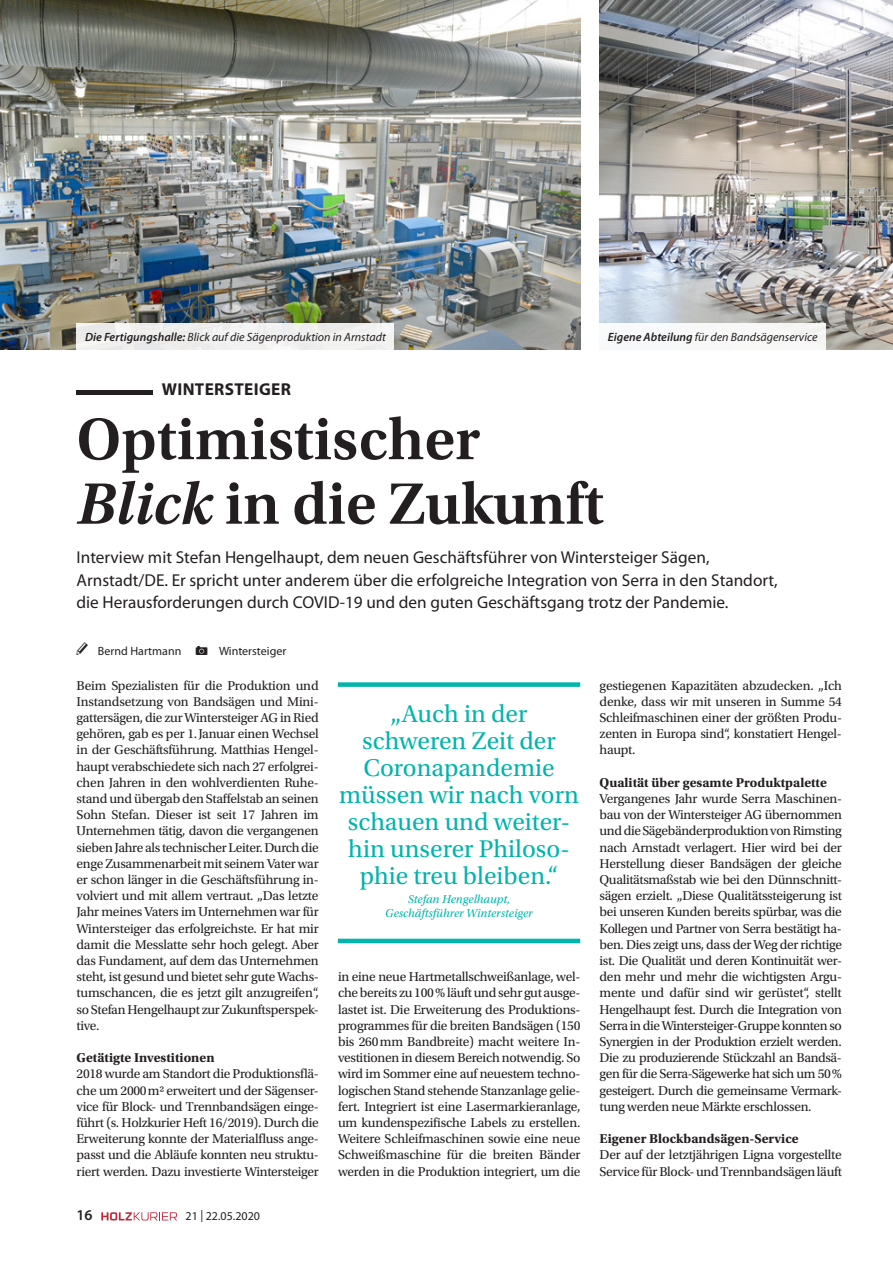
<style>
.page{position:relative;width:893px;height:1263px;background:#fff}
.page>*{position:absolute;margin:0;border:0;box-sizing:border-box;transform-origin:0 0}
.t1{font:600 61.5px/64.5px "Utopia Std";color:#231f20}
.t2{font:25.5px/27px "Utopia Std";color:#00b5ac;text-align:center}
.t3{font:17.25px/22.5px "Myriad Pro";color:#231f20}
.t4{font:700 17.25px "Myriad Pro";letter-spacing:.02em;color:#231f20}
.t5{font:600 15px "Myriad Pro";color:#231f20}
.t6{font:13.5px/16.2px "Utopia Std";letter-spacing:-.02em;color:#231f20;text-align:justify}
.t7{font:700 13.5px "Utopia Std";color:#231f20}
.t8{font:italic 12px "Myriad Pro";color:#231f20}
.t9{font:italic 12px/14.4px "Utopia Std";color:#00b5ac;text-align:center}
.t10{font:12px "Myriad Pro";color:#231f20}
.s1{font-weight:600}
.s2{font-style:italic}
</style>
<div class="page">
<div style="left:338px;top:682px;width:242px;height:5px;background:#00b5ac"></div>
<hr style="left:338px;top:939px;width:242px;height:4px;background:#00b5ac">
<img style="left:0;top:0;width:580px;height:349px">
<img style="left:599px;top:0;width:294px;height:349px">
<div style="left:77px;top:324px;width:317px;height:26px;background:#f0f0ef"></div>
<div style="left:599px;top:324px;width:227px;height:26px;background:#f8f8f8"></div>
<svg style="left:101px;top:1212px;width:76px;height:8px"></svg>
<p class="t8" style="left:85px;top:330px;width:302px"><span class="s1">Die Fertigungshalle:</span> Blick auf die Sägenproduktion in Arnstadt</p>
<p class="t8" style="left:608px;top:330px;width:211px"><span class="s1">Eigene Abteilung</span> für den Bandsägenservice</p>
<p class="t4" style="left:162px;top:378px;width:131px">WINTERSTEIGER</p>
<h1 class="t1" style="left:77px;top:408px;width:529px">Optimistischer<br><span class="s2">Blick</span> in die Zukunft</h1>
<p class="t3" style="left:77px;top:546px;width:703px">Interview mit Stefan Hengelhaupt, dem neuen Geschäftsführer von Wintersteiger Sägen,<br>Arnstadt/DE. Er spricht unter anderem über die erfolgreiche Integration von Serra in den Standort, die Herausforderungen durch COVID-19 und den guten Geschäftsgang trotz der Pandemie.</p>
<p class="t10" style="left:98px;top:643px;width:85px">Bernd Hartmann</p>
<p class="t10" style="left:219px;top:643px;width:69px">Wintersteiger</p>
<p class="t6" style="left:77px;top:677px;width:244px">Beim Spezialisten für die Produktion und Instandsetzung von Bandsägen und Mini&shy;gattersägen, die zur Wintersteiger AG in Ried gehören, gab es per 1.Januar einen Wechsel in der Geschäftsführung. Matthias Hengel&shy;haupt verabschiedete sich nach 27 erfolgrei&shy;chen Jahren in den wohlverdienten Ruhe&shy;stand und übergab den Staffelstab an seinen Sohn Stefan. Dieser ist seit 17 Jahren im Unternehmen tätig, davon die vergangenen sieben Jahre als technischer Leiter. Durch die enge Zusammenarbeit mit seinem Vater war er schon länger in die Geschäftsführung in&shy;volviert und mit allem vertraut. „Das letzte Jahr meines Vaters im Unternehmen war für Wintersteiger das erfolgreichste. Er hat mir damit die Messlatte sehr hoch gelegt. Aber das Fundament, auf dem das Unternehmen steht, ist gesund und bietet sehr gute Wachs&shy;tumschancen, die es jetzt gilt anzugreifen“, so Stefan Hengelhaupt zur Zukunftsperspek&shy;tive.</p>
<p class="t7" style="left:77px;top:1050px;width:139px">Getätigte Investitionen</p>
<p class="t6" style="left:77px;top:1066px;width:244px">2018 wurde am Standort die Produktionsflä&shy;che um 2000m2 erweitert und der Sägenser&shy;vice für Block- und Trennbandsägen einge&shy;führt (s. Holzkurier Heft 16/2019). Durch die Erweiterung konnte der Materialfluss ange&shy;passt und die Abläufe konnten neu struktu&shy;riert werden. Dazu investierte Wintersteiger</p>
<p class="t6" style="left:600px;top:677px;width:244px">gestiegenen Kapazitäten abzudecken. „Ich denke, dass wir mit unseren in Summe 54<br>Schleifmaschinen einer der größten Produ&shy;zenten in Europa sind“, konstatiert Hengel&shy;haupt.</p>
<p class="t7" style="left:600px;top:774px;width:229px">Qualität über gesamte Produktpalette</p>
<p class="t6" style="left:600px;top:791px;width:244px">Vergangenes Jahr wurde Serra Maschinen&shy;bau von der Wintersteiger AG übernommen und die Sägebänderproduktion von Rimsting nach Arnstadt verlagert. Hier wird bei der Herstellung dieser Bandsägen der gleiche Qualitätsmaßstab wie bei den Dünnschnitt&shy;sägen erzielt. „Diese Qualitätssteigerung ist bei unseren Kunden bereits spürbar, was die Kollegen und Partner von Serra bestätigt ha&shy;ben. Dies zeigt uns, dass der Weg der richtige ist. Die Qualität und deren Kontinuität wer&shy;den mehr und mehr die wichtigsten Argu&shy;mente und dafür sind wir gerüstet“, stellt Hengelhaupt fest. Durch die Integration von Serra in die Wintersteiger-Gruppe konnten so Synergien in der Produktion erzielt werden.<br>Die zu produzierende Stückzahl an Bandsä&shy;gen für die Serra-Sägewerke hat sich um 50% gesteigert. Durch die gemeinsame Vermark&shy;tung werden neue Märkte erschlossen.</p>
<p class="t7" style="left:600px;top:1131px;width:201px">Eigener Blockbandsägen-Service</p>
<p class="t6" style="left:600px;top:1147px;width:244px">Der auf der letztjährigen Ligna vorgestellte<br>Service für Block- und Trennbandsägen läuft</p>
<h2 class="t2" style="left:339px;top:701px;width:241px">„Auch in der schweren Zeit der<br>Coronapandemie müssen wir nach vorn schauen und weiter&shy;hin unserer Philoso&shy;phie treu bleiben.“</h2>
<p class="t9" style="left:385px;top:892px;width:149px">Stefan Hengelhaupt,<br>Geschäftsführer Wintersteiger</p>
<p class="t6" style="left:338px;top:969px;width:244px">in eine neue Hartmetallschweißanlage, wel&shy;che bereits zu 100% läuft und sehr gut ausge&shy;lastet ist. Die Erweiterung des Produktions&shy;programmes für die breiten Bandsägen (150 bis 260mm Bandbreite) macht weitere In&shy;vestitionen in diesem Bereich notwendig. So wird im Sommer eine auf neuestem techno&shy;logischen Stand stehende Stanzanlage gelie&shy;fert. Integriert ist eine Lasermarkieranlage, um kundenspezifische Labels zu erstellen.<br>Weitere Schleifmaschinen sowie eine neue Schweißmaschine für die breiten Bänder werden in die Produktion integriert, um die</p>
<p class="t5" style="left:77px;top:1206px;width:18px">16</p>
<p class="t10" style="left:186px;top:1209px;width:76px">21 | 22.05.2020</p>
</div>
